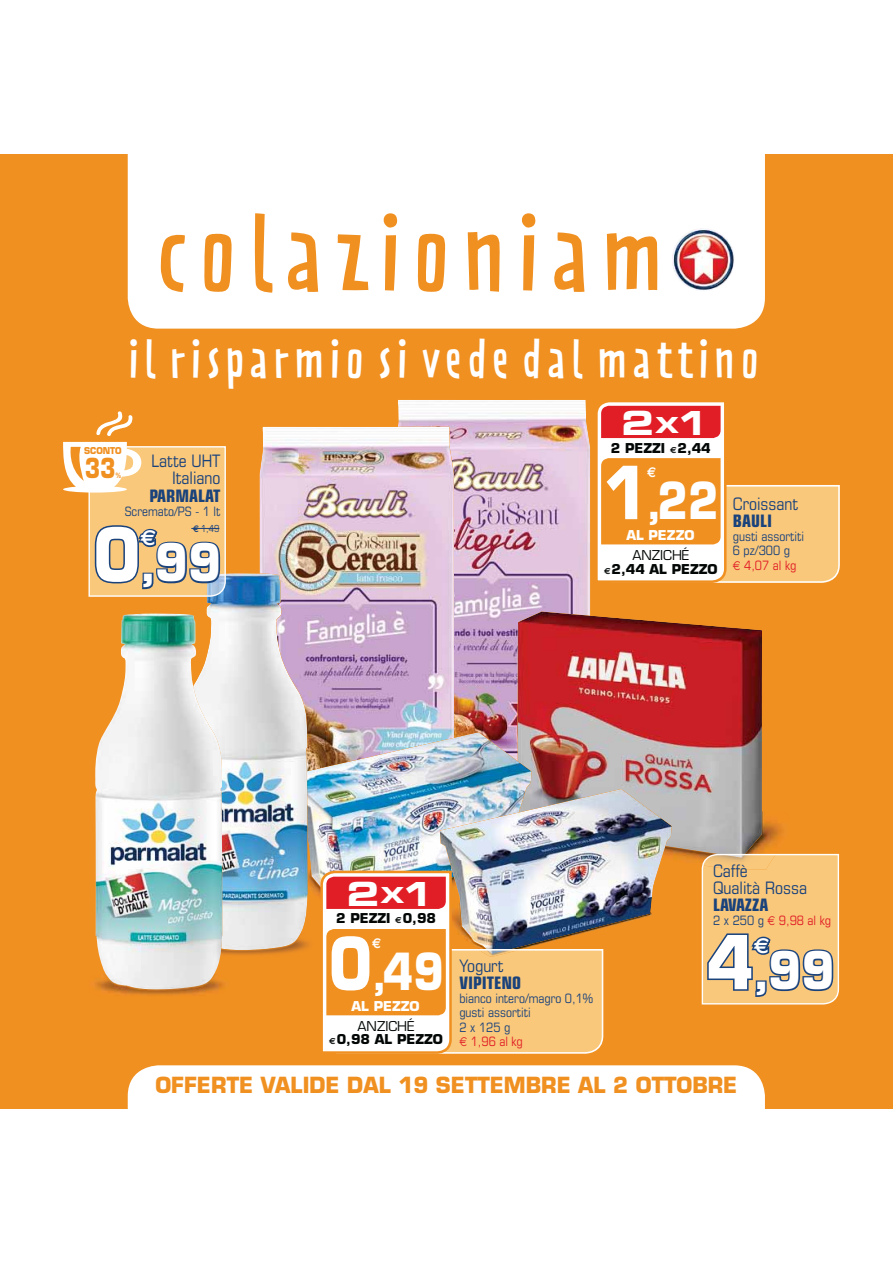
<style>
.page{position:relative;width:893px;height:1263px;background:#fff}
.page>*{position:absolute;margin:0;border:0;box-sizing:border-box;transform-origin:0 0}
.t1{font:700 72.3px "Eurostile";color:#fff;scale:.91 1}
.t2{font:700 71.25px "Eurostile";color:#fff;scale:.85 1}
.t3{font:51.15px "Prater Block Two Fill";color:#fff}
.t4{font:700 50.7px "Eurostile";color:#fff;scale:.91 1}
.t5{font:700 49.8px "Eurostile";color:#fff;scale:.85 1}
.t6{font:33.15px "Eurostile Bold Extended Two";color:#fff}
.t7{font:700 26.85px "Eurostile";color:#f09021;scale:.8 1}
.t8{font:700 21.75px "Eurostile";color:#f09021;scale:.96 1}
.t9{font:700 21.75px "Euro Sans";color:#fff}
.t10{font:condensed 17.25px/17.2px "Eurostile";color:#1a427b;text-align:right}
.t11{font:700 condensed 17.25px "Eurostile";color:#1a427b}
.t12{font:700 14.25px "Euro Sans";color:#fff;scale:.85 1}
.t13{font:700 13.2px/13.2px "Eurostile";color:#030806;text-align:center}
.t14{font:700 13.2px "Eurostile";color:#fff}
.t15{font:condensed 12.9px/14.4px "Eurostile";color:#1a427b}
.t16{font:condensed 12.9px "Eurostile";color:#e11e26}
.t17{font:condensed 9.75px "Eurostile";color:#1a427b}
.t18{font:700 9.3px "Eurostile";color:#f09021;scale:.92 1}
.t19{font:700 7.05px "Eurostile";color:#f09021;scale:.8 1}
.s1{font-family:"Euro Sans";font-weight:700;font-stretch:normal}
.s2{font-size:43.35px}
.s3{font-size:22.05px}
.s4{font-family:"Euro Sans";font-size:8.85px}
.s5{font-size:42.75px}
.s6{font-weight:400}
.s7{font-family:"Euro Sans";font-stretch:normal;color:#e11e26}
.s8{color:#e11e26}
.s9{color:#1a427b}
.s10{font-family:"Euro Sans";font-stretch:normal}
</style>
<div class="page">
<div style="left:0;top:154px;width:893px;height:954px;background:#f09021"></div>
<div style="left:128px;top:1065px;width:637px;height:43px;background:#fff"></div>
<div style="left:128px;top:154px;width:637px;height:175px;background:#fff"></div>
<img style="left:672px;top:228px;width:63px;height:63px;border-radius:50%">
<svg style="left:161px;top:212px;width:496px;height:81px"></svg>
<img style="left:397px;top:400px;width:193px;height:332px">
<img style="left:259px;top:427px;width:195px;height:305px">
<img style="left:673px;top:811px;width:109px;height:51px">
<img style="left:517px;top:612px;width:245px;height:243px">
<img style="left:308px;top:732px;width:224px;height:164px">
<img style="left:440px;top:789px;width:232px;height:139px">
<img style="left:230px;top:943px;width:79px;height:12px">
<img style="left:206px;top:573px;width:102px;height:377px">
<img style="left:93px;top:614px;width:137px;height:381px">
<img style="left:95px;top:614px;width:127px;height:376px">
<svg style="left:63px;top:411px;width:164px;height:186px"></svg>
<svg style="left:701px;top:853px;width:139px;height:152px;background:#e0b97d"></svg>
<svg style="left:319px;top:869px;width:285px;height:185px"></svg>
<svg style="left:597px;top:402px;width:243px;height:181px"></svg>
<h3 class="t3" style="left:128px;top:330px;width:639px">il risparmio si vede dal mattino</h3>
<p class="t18" style="left:84px;top:447px;width:42px">SCONTO</p>
<h3 class="t7" style="left:85px;top:458px;width:40px">33</h3>
<h3 class="t10" style="left:151px;top:454px;width:71px">Latte UHT<br>Italiano</h3>
<h3 class="t11" style="left:149px;top:489px;width:73px">PARMALAT</h3>
<p class="t15" style="left:125px;top:505px;width:97px">Scremato/PS - 1 lt</p>
<p class="t19" style="left:116px;top:473px;width:8px">%</p>
<p class="t17" style="left:193px;top:525px;width:28px"><span class="s1">€</span> 1,49</p>
<h1 class="t1" style="left:93px;top:527px;width:54px">0</h1>
<h3 class="t9" style="left:141px;top:525px;width:17px">€</h3>
<h3 class="t4" style="left:140px;top:543px;width:91px"><span class="s2">,</span>99</h3>
<h3 class="t6" style="left:621px;top:411px;width:88px">2<span class="s3">X</span>1</h3>
<p class="t13" style="left:611px;top:443px;width:101px">2 PEZZI <span class="s4">€</span>2,44</p>
<h2 class="t2" style="left:603px;top:466px;width:53px">1</h2>
<p class="t12" style="left:647px;top:463px;width:12px">€</p>
<h3 class="t5" style="left:646px;top:482px;width:86px"><span class="s5">,</span>22</h3>
<p class="t14" style="left:626px;top:530px;width:70px">AL PEZZO</p>
<p class="t13" style="left:604px;top:550px;width:115px"><span class="s6">ANZICHÉ<br></span><span class="s4">€</span>2,44 AL PEZZO</p>
<h3 class="t10" style="left:733px;top:496px;width:67px">Croissant</h3>
<h3 class="t11" style="left:733px;top:514px;width:41px">BAULI</h3>
<p class="t15" style="left:733px;top:530px;width:73px">gusti assortiti<br>6 pz/300 g<br><span class="s7">€</span> <span class="s8">4,07 al kg</span></p>
<h3 class="t6" style="left:347px;top:882px;width:88px">2<span class="s3">X</span>1</h3>
<p class="t13" style="left:336px;top:913px;width:101px">2 PEZZI <span class="s4">€</span>0,98</p>
<h2 class="t2" style="left:329px;top:937px;width:53px">0</h2>
<p class="t12" style="left:372px;top:934px;width:12px">€</p>
<h3 class="t5" style="left:372px;top:953px;width:86px"><span class="s5">,</span>49</h3>
<p class="t14" style="left:352px;top:1001px;width:70px">AL PEZZO</p>
<p class="t13" style="left:329px;top:1021px;width:115px"><span class="s6">ANZICHÉ<br></span><span class="s4">€</span>0,98 AL PEZZO</p>
<h3 class="t10" style="left:459px;top:958px;width:45px">Yogurt</h3>
<h3 class="t11" style="left:459px;top:976px;width:63px">VIPITENO</h3>
<p class="t15" style="left:459px;top:992px;width:135px">bianco intero/magro 0,1% gusti assortiti<br>2 x 125 g<br><span class="s7">€</span> <span class="s8">1,96 al kg</span></p>
<h3 class="t10" style="left:713px;top:864px;width:96px;text-align:left">Caffè<br>Qualità Rossa</h3>
<h3 class="t11" style="left:713px;top:899px;width:57px">LAVAZZA</h3>
<p class="t16" style="left:713px;top:916px;width:119px"><span class="s9">2 x 250 g</span> <span class="s10">€</span> 9,98 al kg</p>
<h1 class="t1" style="left:706px;top:935px;width:54px">4</h1>
<h3 class="t9" style="left:754px;top:933px;width:17px">€</h3>
<h3 class="t4" style="left:753px;top:951px;width:91px"><span class="s2">,</span>99</h3>
<h3 class="t8" style="left:155px;top:1077px;width:608px">OFFERTE VALIDE DAL 19 SETTEMBRE AL 2 OTTOBRE</h3>
</div>
